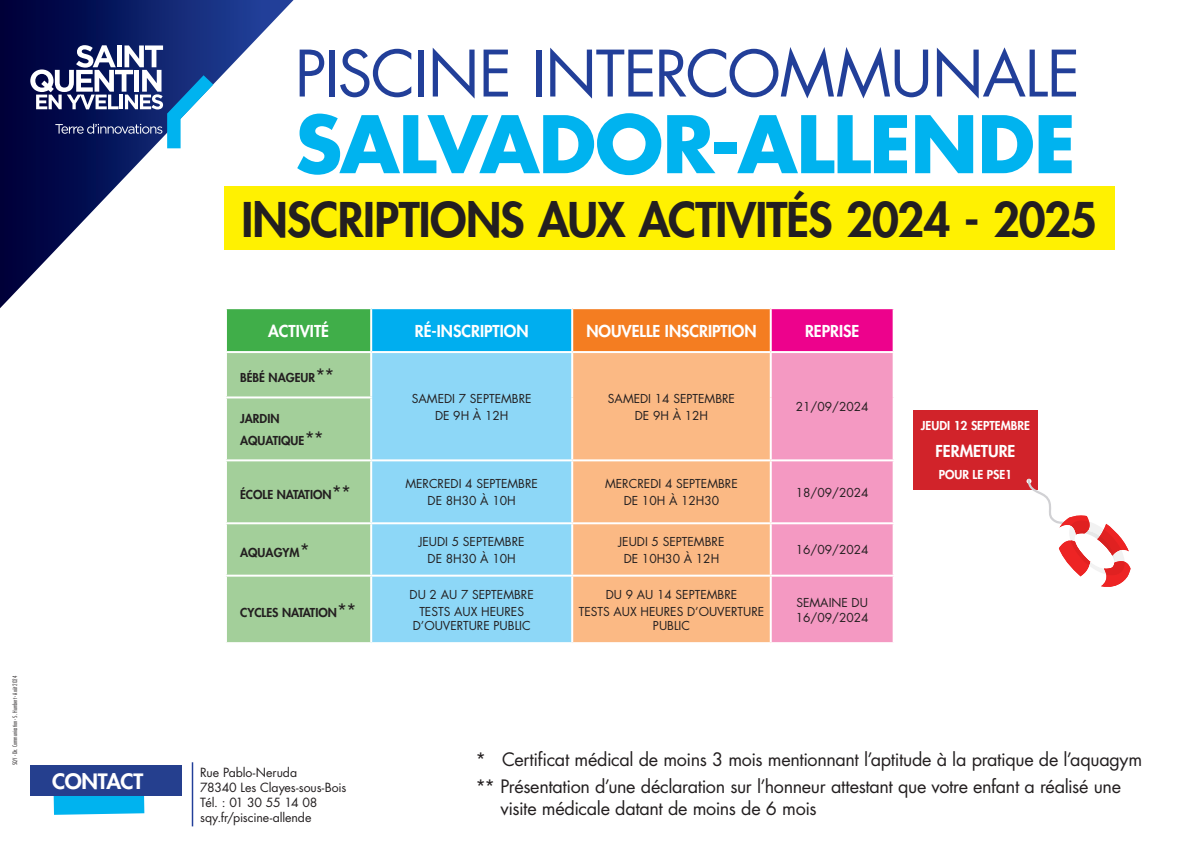
<style>
.page{position:relative;width:1191px;height:842px;background:#fff}
.page>*{position:absolute;margin:0;border:0;box-sizing:border-box;transform-origin:0 0}
.t1{font:700 77px "Futura Std";letter-spacing:-.02em;color:#00b3ef}
.t2{font:62.2px "Futura Std";letter-spacing:-.02em;color:#223f99}
.t3{font:800 46.5px "Futura Std";letter-spacing:-.02em;color:#231f20}
.t4{font:800 20.6px "Futura Std";letter-spacing:-.02em;color:#fff;scale:1.06 1}
.t5{font:18px/21.6px "Futura Std";letter-spacing:-.02em;color:#231f20}
.t6{font:800 16px "Futura Std";color:#fff}
.t7{font:12.3px/14.8px "Futura Std";letter-spacing:-.005em;color:#231f20}
.t8{font:12px/14.4px "Futura Std";color:#231f20;text-align:center}
.t9{font:800 12px/21.6px "Futura Std";color:#231f20}
.t10{font:800 12px "Futura Std";color:#fff}
.t11{font:300 condensed 6px "Futura Std";color:#231f20}
.s1{font-weight:400;font-size:18px}
</style>
<div class="page">
<svg style="left:0;top:0;width:294px;height:308px"></svg>
<svg style="left:30px;top:45px;width:183px;height:103px"></svg>
<hr style="left:192px;top:762px;width:1px;height:64px;background:#223f99">
<svg style="left:53px;top:796px;width:91px;height:19px;background:#0eb7ef"></svg>
<div style="left:30px;top:765px;width:152px;height:29px;background:#253f8e"></div>
<div style="left:224px;top:186px;width:890px;height:64px;background:#fff101"></div>
<div style="left:30px;top:766px;width:152px;height:30px;background:#253f8e"></div>
<div style="left:913px;top:410px;width:124px;height:79px;background:#d1232a"></div>
<svg style="left:1026px;top:479px;width:105px;height:108px"></svg>
<div style="left:226px;top:308px;width:145px;height:44px;background:#40ae49"></div>
<div style="left:371px;top:308px;width:201px;height:44px;background:#00aeef"></div>
<div style="left:572px;top:308px;width:198px;height:44px;background:#f47d21"></div>
<div style="left:770px;top:308px;width:123px;height:44px;background:#ed028c"></div>
<div style="left:227px;top:353px;width:143px;height:289px;background:#a3cf9a"></div>
<div style="left:372px;top:353px;width:199px;height:289px;background:#8dd7f7"></div>
<svg style="left:573px;top:353px;width:319px;height:289px;background:#f8ad9c"></svg>
<hr style="left:225px;top:307px;width:146px;height:2px;background:#fff">
<hr style="left:225px;top:309px;width:2px;height:42px;background:#fff">
<hr style="left:371px;top:307px;width:201px;height:2px;background:#fff">
<hr style="left:370px;top:309px;width:2px;height:42px;background:#fff">
<hr style="left:572px;top:307px;width:198px;height:2px;background:#fff">
<hr style="left:571px;top:309px;width:2px;height:42px;background:#fff">
<hr style="left:770px;top:307px;width:124px;height:2px;background:#fff">
<hr style="left:769px;top:309px;width:2px;height:42px;background:#fff">
<hr style="left:892px;top:309px;width:2px;height:42px;background:#fff">
<hr style="left:225px;top:351px;width:146px;height:2px;background:#fff">
<hr style="left:371px;top:351px;width:201px;height:2px;background:#fff">
<hr style="left:572px;top:351px;width:198px;height:2px;background:#fff">
<hr style="left:770px;top:351px;width:124px;height:2px;background:#fff">
<hr style="left:769px;top:353px;width:2px;height:44px;background:#fff">
<hr style="left:225px;top:396px;width:147px;height:2px;background:#fff">
<hr style="left:769px;top:397px;width:2px;height:62px;background:#fff">
<hr style="left:225px;top:459px;width:146px;height:2px;background:#fff">
<hr style="left:371px;top:459px;width:201px;height:2px;background:#fff">
<hr style="left:572px;top:459px;width:198px;height:2px;background:#fff">
<hr style="left:770px;top:459px;width:124px;height:2px;background:#fff">
<hr style="left:769px;top:461px;width:2px;height:61px;background:#fff">
<hr style="left:225px;top:522px;width:146px;height:2px;background:#fff">
<hr style="left:371px;top:522px;width:201px;height:2px;background:#fff">
<hr style="left:572px;top:522px;width:198px;height:2px;background:#fff">
<hr style="left:770px;top:522px;width:124px;height:2px;background:#fff">
<hr style="left:769px;top:524px;width:2px;height:51px;background:#fff">
<hr style="left:225px;top:575px;width:146px;height:2px;background:#fff">
<hr style="left:371px;top:575px;width:201px;height:2px;background:#fff">
<hr style="left:572px;top:575px;width:198px;height:2px;background:#fff">
<hr style="left:770px;top:575px;width:124px;height:2px;background:#fff">
<hr style="left:769px;top:577px;width:2px;height:65px;background:#fff">
<p class="t11" style="left:11px;top:765px;width:91px;rotate:-90deg">SQY - Dir. Communication - S. Humbert - Août 2024</p>
<p class="t4" style="left:52px;top:768px;width:87px">CONTACT</p>
<h2 class="t2" style="left:295px;top:34px;width:787px">PISCINE INTERCOMMUNALE</h2>
<h1 class="t1" style="left:295px;top:93px;width:782px">SALVADOR-ALLENDE</h1>
<h3 class="t3" style="left:241px;top:191px;width:857px">INSCRIPTIONS AUX ACTIVITÉS 2024 - 2025</h3>
<p class="t6" style="left:268px;top:321px;width:63px">ACTIVITÉ</p>
<p class="t6" style="left:415px;top:321px;width:115px">RÉ-INSCRIPTION</p>
<p class="t6" style="left:586px;top:321px;width:172px">NOUVELLE INSCRIPTION</p>
<p class="t6" style="left:805px;top:321px;width:56px">REPRISE</p>
<p class="t9" style="left:240px;top:367px;width:96px">BÉBÉ NAGEUR<span class="s1">**</span></p>
<p class="t8" style="left:412px;top:391px;width:121px">SAMEDI 7 SEPTEMBRE</p>
<p class="t8" style="left:435px;top:408px;width:75px">DE 9H À 12H</p>
<p class="t8" style="left:608px;top:391px;width:129px">SAMEDI 14 SEPTEMBRE</p>
<p class="t8" style="left:635px;top:408px;width:75px">DE 9H À 12H</p>
<p class="t8" style="left:795px;top:400px;width:74px">21/09/2024</p>
<p class="t9" style="left:240px;top:408px;width:85px">JARDIN<br>AQUATIQUE<span class="s1">**</span></p>
<p class="t9" style="left:240px;top:484px;width:113px">ÉCOLE NATATION<span class="s1">**</span></p>
<p class="t9" style="left:240px;top:542px;width:72px">AQUAGYM<span class="s1">*</span></p>
<p class="t9" style="left:240px;top:602px;width:118px">CYCLES NATATION<span class="s1">**</span></p>
<p class="t8" style="left:405px;top:477px;width:134px">MERCREDI 4 SEPTEMBRE</p>
<p class="t8" style="left:427px;top:494px;width:90px">DE 8H30 À 10H</p>
<p class="t8" style="left:605px;top:477px;width:134px">MERCREDI 4 SEPTEMBRE</p>
<p class="t8" style="left:623px;top:494px;width:97px">DE 10H À 12H30</p>
<p class="t8" style="left:795px;top:485px;width:74px">18/09/2024</p>
<p class="t8" style="left:419px;top:534px;width:107px">JEUDI 5 SEPTEMBRE</p>
<p class="t8" style="left:427px;top:551px;width:90px">DE 8H30 À 10H</p>
<p class="t8" style="left:618px;top:534px;width:107px">JEUDI 5 SEPTEMBRE</p>
<p class="t8" style="left:623px;top:551px;width:97px">DE 10H30 À 12H</p>
<p class="t8" style="left:795px;top:543px;width:74px">16/09/2024</p>
<p class="t8" style="left:409px;top:587px;width:126px">DU 2 AU 7 SEPTEMBRE</p>
<p class="t8" style="left:413px;top:604px;width:119px">TESTS AUX HEURES<br>D’OUVERTURE PUBLIC</p>
<p class="t8" style="left:605px;top:587px;width:133px">DU 9 AU 14 SEPTEMBRE</p>
<p class="t8" style="left:578px;top:604px;width:187px">TESTS AUX HEURES D’OUVERTURE<br>PUBLIC</p>
<p class="t8" style="left:795px;top:596px;width:74px;text-align:left">SEMAINE DU<br>16/09/2024</p>
<p class="t10" style="left:921px;top:418px;width:111px">JEUDI 12 SEPTEMBRE</p>
<p class="t6" style="left:935px;top:440px;width:81px">FERMETURE</p>
<p class="t10" style="left:938px;top:467px;width:75px">POUR LE PSE1</p>
<p class="t7" style="left:200px;top:765px;width:148px">Rue Pablo-Neruda<br>78340 Les Clayes-sous-Bois<br>Tél. : 01 30 55 14 08 sqy.fr/piscine-allende</p>
<p class="t5" style="left:475px;top:749px;width:668px">* Certificat médical de moins 3 mois mentionnant l’aptitude à la pratique de l’aquagym</p>
<p class="t5" style="left:500px;top:776px;width:622px;text-indent:-25px">** Présentation d’une déclaration sur l’honneur attestant que votre enfant a réalisé une visite médicale datant de moins de 6 mois</p>
</div>
